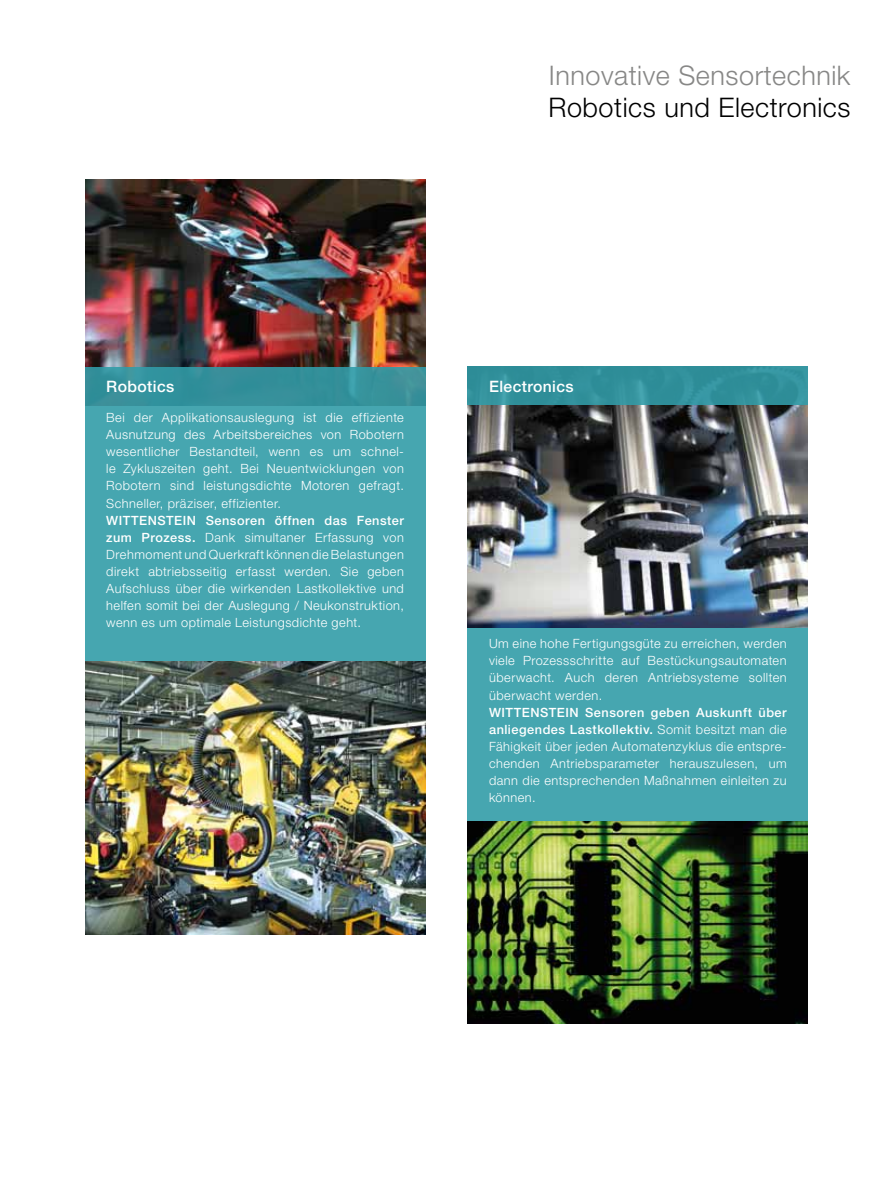
<style>
.page{position:relative;width:893px;height:1191px;background:#fff}
.page>*{position:absolute;margin:0;border:0;box-sizing:border-box;transform-origin:0 0}
.t1{font:300 27px "Helvetica Neue LT";letter-spacing:.02em;color:#878786}
.t2{font:300 27px "Helvetica Neue LT";letter-spacing:.02em;color:#000}
.t3{font:500 15.75px "Helvetica Neue LT";letter-spacing:.025em;color:#fff}
.t4{font:300 12.75px/17.1px "Helvetica Neue LT";letter-spacing:.04em;color:#fff;text-align:justify}
.s1{font-weight:500}
</style>
<div class="page">
<img style="left:85px;top:179px;width:340px;height:188px">
<svg style="left:85px;top:367px;width:340px;height:294px;background:#43a3ad"></svg>
<div style="left:468px;top:367px;width:340px;height:541px;background:#46a6b0"></div>
<img style="left:85px;top:661px;width:340px;height:273px">
<img style="left:468px;top:821px;width:340px;height:202px">
<img style="left:468px;top:405px;width:340px;height:222px">
<div style="left:468px;top:367px;width:340px;height:38px;background:#2f8f9a"></div>
<h1 class="t1" style="left:549px;top:59px;width:303px">Innovative Sensortechnik</h1>
<h1 class="t2" style="left:548px;top:91px;width:303px">Robotics und Electronics</h1>
<p class="t3" style="left:106px;top:377px;width:70px">Robotics</p>
<p class="t3" style="left:489px;top:377px;width:86px">Electronics</p>
<p class="t4" style="left:106px;top:409px;width:299px">Bei der Applikationsauslegung ist die effiziente Ausnutzung des Arbeitsbereiches von Robotern wesentlicher Bestandteil, wenn es um schnel&shy;le Zykluszeiten geht. Bei Neuentwicklungen von Robotern sind leistungsdichte Motoren gefragt.<br>Schneller, präziser, effizienter.</p>
<p class="t4" style="left:106px;top:511px;width:299px"><span class="s1">WITTENSTEIN Sensoren öffnen das Fenster zum Prozess.</span> Dank simultaner Erfassung von Drehmoment und Querkraft können die Belastungen direkt abtriebsseitig erfasst werden. Sie geben Aufschluss über die wirkenden Lastkollektive und helfen somit bei der Auslegung / Neukonstruktion, wenn es um optimale Leistungsdichte geht.</p>
<p class="t4" style="left:489px;top:635px;width:299px">Um eine hohe Fertigungsgüte zu erreichen, werden viele Prozessschritte auf Bestückungsautomaten überwacht. Auch deren Antriebsysteme sollten überwacht werden.</p>
<p class="t4" style="left:489px;top:703px;width:299px"><span class="s1">WITTENSTEIN Sensoren geben Auskunft über anliegendes Lastkollektiv.</span> Somit besitzt man die Fähigkeit über jeden Automatenzyklus die entspre&shy;chenden Antriebsparameter herauszulesen, um dann die entsprechenden Maßnahmen einleiten zu können.</p>
</div>
